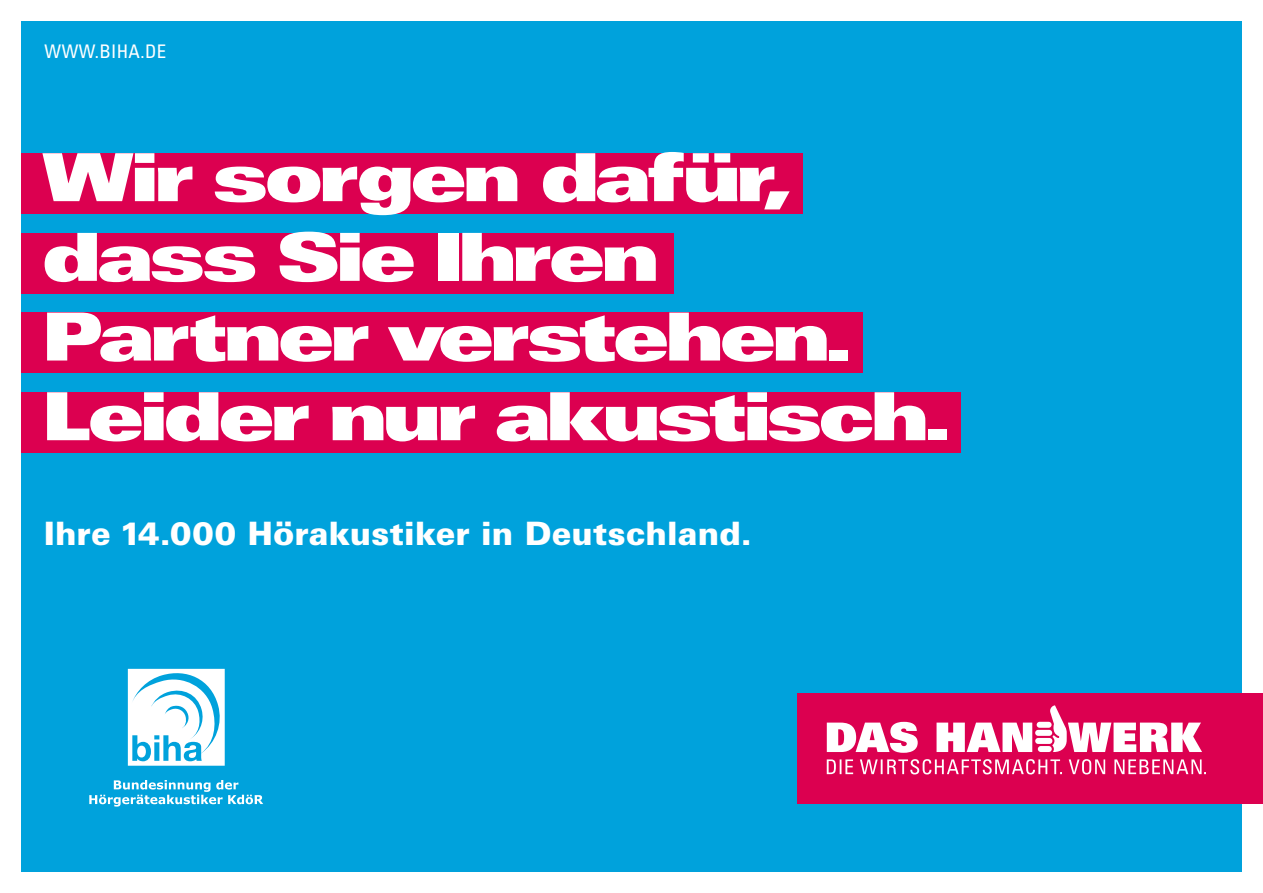
<style>
.page{position:relative;width:1263px;height:893px;background:#fff}
.page>*{position:absolute;margin:0;border:0;box-sizing:border-box;transform-origin:0 0}
.t1{font:66.38px/79.7px "Univers LT Std X Black Ex";letter-spacing:-.07em;color:#fff}
.t2{font:900 32.25px "Univers LT Std";letter-spacing:.005em;color:#fff}
.t3{font:condensed 18.75px "Univers LT Std";letter-spacing:.02em;color:#fff}
</style>
<div class="page">
<div style="left:21px;top:21px;width:1221px;height:851px;background:#00a2dc"></div>
<div style="left:797px;top:693px;width:462px;height:111px;background:#dc0050"></div>
<svg style="left:827px;top:759px;width:379px;height:15px"></svg>
<svg style="left:827px;top:705px;width:375px;height:48px"></svg>
<svg style="left:128px;top:669px;width:97px;height:97px"></svg>
<svg style="left:89px;top:780px;width:174px;height:27px"></svg>
<div style="left:21px;top:153px;width:781px;height:61px;background:#dc0050"></div>
<div style="left:21px;top:233px;width:652px;height:60px;background:#dc0050"></div>
<div style="left:21px;top:313px;width:842px;height:60px;background:#dc0050"></div>
<div style="left:21px;top:392px;width:940px;height:61px;background:#dc0050"></div>
<p class="t3" style="left:45px;top:40px;width:123px">WWW.BIHA.DE</p>
<p class="t1" style="left:41px;top:138px;width:912px">Wir sorgen dafür, dass Sie Ihren<br>Partner verstehen.<br>Leider nur akustisch.</p>
<p class="t2" style="left:44px;top:513px;width:709px">Ihre 14.000 Hörakustiker in Deutschland.</p>
</div>
